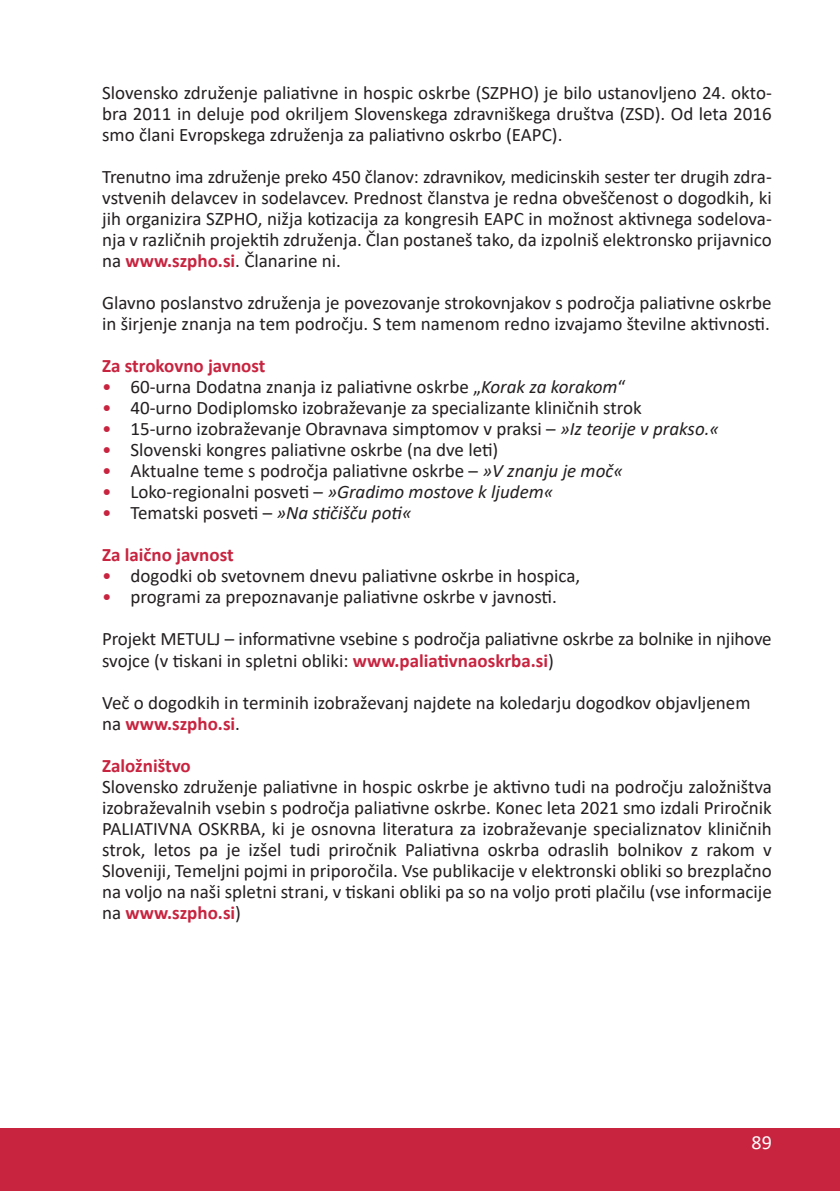
<style>
.page{position:relative;width:840px;height:1191px;background:#fff}
.page>*{position:absolute;margin:0;border:0;box-sizing:border-box;transform-origin:0 0}
.t1{font:20px "Calibri";color:#fff}
.t2{font:19px/21px "Calibri";color:#231f20;text-align:justify}
.t3{font:700 19px "Calibri";color:#c8233f}
.s1{font-weight:700;color:#c8233f}
.s2{color:#c8233f}
.s3{font-style:italic}
</style>
<div class="page">
<div style="left:0;top:1128px;width:839px;height:63px;background:#c8233f"></div>
<hr style="left:0;top:323px;width:1px;height:805px;background:#c8233f">
<p class="t2" style="left:102px;top:82px;width:670px">Slovensko združenje paliativne in hospic oskrbe (SZPHO) je bilo ustanovljeno 24. okto&shy;bra 2011 in deluje pod okriljem Slovenskega zdravniškega društva (ZSD). Od leta 2016 smo člani Evropskega združenja za paliativno oskrbo (EAPC).</p>
<p class="t2" style="left:102px;top:166px;width:670px">Trenutno ima združenje preko 450 članov: zdravnikov, medicinskih sester ter drugih zdra&shy;vstvenih delavcev in sodelavcev. Prednost članstva je redna obveščenost o dogodkih, ki jih organizira SZPHO, nižja kotizacija za kongresih EAPC in možnost aktivnega sodelova&shy;nja v različnih projektih združenja. Član postaneš tako, da izpolniš elektronsko prijavnico na <span class="s1">www.szpho.si</span>. Članarine ni.</p>
<p class="t2" style="left:102px;top:292px;width:670px">Glavno poslanstvo združenja je povezovanje strokovnjakov s področja paliativne oskrbe in širjenje znanja na tem področju. S tem namenom redno izvajamo številne aktivnosti.</p>
<p class="t3" style="left:102px;top:353px;width:165px">Za strokovno javnost</p>
<p class="t2" style="left:102px;top:376px;width:524px"><span class="s2">•</span> 60-urna Dodatna znanja iz paliativne oskrbe „<span class="s3">Korak za korakom</span>“</p>
<p class="t2" style="left:102px;top:397px;width:541px"><span class="s2">•</span> 40-urno Dodiplomsko izobraževanje za specializante kliničnih strok</p>
<p class="t2" style="left:102px;top:418px;width:618px"><span class="s2">•</span> 15-urno izobraževanje Obravnava simptomov v praksi – <span class="s3">»Iz teorije v prakso.«</span></p>
<p class="t2" style="left:102px;top:439px;width:397px"><span class="s2">•</span> Slovenski kongres paliativne oskrbe (na dve leti)</p>
<p class="t2" style="left:102px;top:460px;width:522px"><span class="s2">•</span> Aktualne teme s področja paliativne oskrbe – <span class="s3">»V znanju je moč«</span></p>
<p class="t2" style="left:102px;top:481px;width:452px"><span class="s2">•</span> Loko-regionalni posveti – <span class="s3">»Gradimo mostove k ljudem«</span></p>
<p class="t2" style="left:102px;top:502px;width:311px"><span class="s2">•</span> Tematski posveti – <span class="s3">»Na stičišču poti«</span></p>
<p class="t3" style="left:102px;top:542px;width:133px">Za laično javnost</p>
<p class="t2" style="left:102px;top:565px;width:479px"><span class="s2">•</span> dogodki ob svetovnem dnevu paliativne oskrbe in hospica,</p>
<p class="t2" style="left:102px;top:586px;width:456px"><span class="s2">•</span> programi za prepoznavanje paliativne oskrbe v javnosti.</p>
<p class="t2" style="left:102px;top:628px;width:670px">Projekt METULJ – informativne vsebine s področja paliativne oskrbe za bolnike in njihove svojce (v tiskani in spletni obliki: <span class="s1">www.paliativnaoskrba.si</span>)</p>
<p class="t2" style="left:102px;top:691px;width:649px">Več o dogodkih in terminih izobraževanj najdete na koledarju dogodkov objavljenem na <span class="s1">www.szpho.si</span>.</p>
<p class="t3" style="left:102px;top:752px;width:90px">Založništvo</p>
<p class="t2" style="left:102px;top:775px;width:670px">Slovensko združenje paliativne in hospic oskrbe je aktivno tudi na področju založništva izobraževalnih vsebin s področja paliativne oskrbe. Konec leta 2021 smo izdali Priročnik PALIATIVNA OSKRBA, ki je osnovna literatura za izobraževanje specializnatov kliničnih strok, letos pa je izšel tudi priročnik Paliativna oskrba odraslih bolnikov z rakom v Sloveniji, Temeljni pojmi in priporočila. Vse publikacije v elektronski obliki so brezplačno na voljo na naši spletni strani, v tiskani obliki pa so na voljo proti plačilu (vse informacije na <span class="s1">www.szpho.si</span>)</p>
<p class="t1" style="left:751px;top:1128px;width:22px">89</p>
</div>
